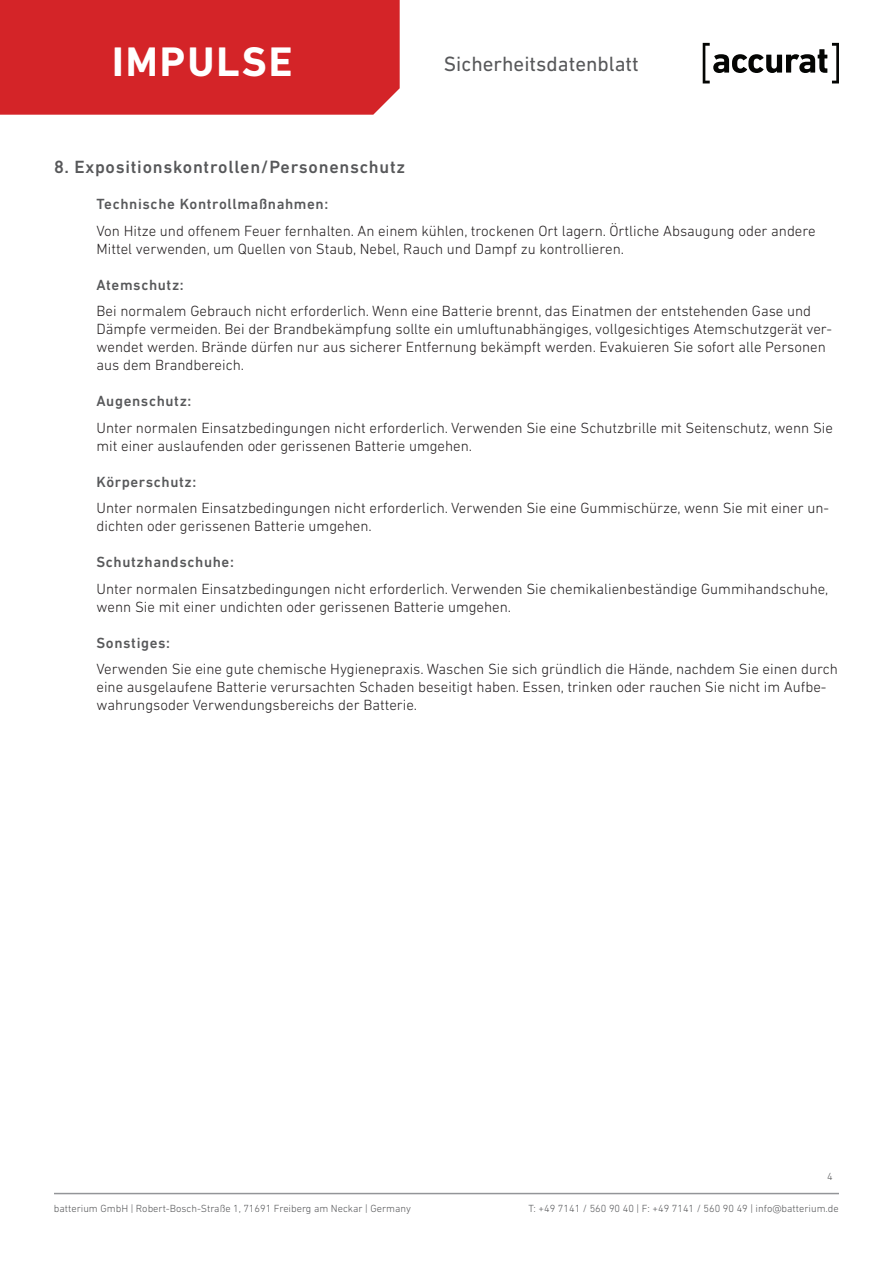
<style>
.page{position:relative;width:893px;height:1263px;background:#fff}
.page>*{position:absolute;margin:0;border:0;box-sizing:border-box;transform-origin:0 0}
.t1{font:700 42px "DIN Next LT Pro";letter-spacing:.05em;color:#fff}
.t2{font:21px "DIN Next LT Pro";color:#57585a}
.t3{font:500 18px "DIN Next LT Pro";letter-spacing:.04em;color:#57585a}
.t4{font:300 15px/18px "DIN Next LT Pro";color:#231f20}
.t5{font:500 15px "DIN Next LT Pro";letter-spacing:.04em;color:#57585a}
.t6{font:300 10.5px "DIN Next LT Pro";color:#57585a}
</style>
<div class="page">
<hr style="left:54px;top:1193px;width:785px;height:1px;background:#939598">
<svg style="left:703px;top:43px;width:136px;height:40px"></svg>
<div style="left:0;top:0;width:400px;height:115px;background:#d42428"></div>
<h1 class="t1" style="left:112px;top:37px;width:182px">IMPULSE</h1>
<h2 class="t2" style="left:444px;top:52px;width:196px">Sicherheitsdatenblatt</h2>
<p class="t3" style="left:54px;top:157px;width:353px">8. Expositionskontrollen/Personenschutz</p>
<p class="t5" style="left:97px;top:195px;width:233px">Technische Kontrollmaßnahmen:</p>
<p class="t4" style="left:97px;top:221px;width:721px">Von Hitze und offenem Feuer fernhalten. An einem kühlen, trockenen Ort lagern. Örtliche Absaugung oder andere<br>Mittel verwenden, um Quellen von Staub, Nebel, Rauch und Dampf zu kontrollieren.</p>
<p class="t5" style="left:97px;top:276px;width:89px">Atemschutz:</p>
<p class="t4" style="left:97px;top:302px;width:737px">Bei normalem Gebrauch nicht erforderlich. Wenn eine Batterie brennt, das Einatmen der entstehenden Gase und Dämpfe vermeiden. Bei der Brandbekämpfung sollte ein umluftunabhängiges, vollgesichtiges Atemschutzgerät ver&shy;wendet werden. Brände dürfen nur aus sicherer Entfernung bekämpft werden. Evakuieren Sie sofort alle Personen aus dem Brandbereich.</p>
<p class="t5" style="left:97px;top:392px;width:96px">Augenschutz:</p>
<p class="t4" style="left:97px;top:418px;width:738px">Unter normalen Einsatzbedingungen nicht erforderlich. Verwenden Sie eine Schutzbrille mit Seitenschutz, wenn Sie mit einer auslaufenden oder gerissenen Batterie umgehen.</p>
<p class="t5" style="left:97px;top:473px;width:101px">Körperschutz:</p>
<p class="t4" style="left:97px;top:499px;width:734px">Unter normalen Einsatzbedingungen nicht erforderlich. Verwenden Sie eine Gummischürze, wenn Sie mit einer un&shy;dichten oder gerissenen Batterie umgehen.</p>
<p class="t5" style="left:97px;top:553px;width:139px">Schutzhandschuhe:</p>
<p class="t4" style="left:97px;top:579px;width:733px">Unter normalen Einsatzbedingungen nicht erforderlich. Verwenden Sie chemikalienbeständige Gummihandschuhe, wenn Sie mit einer undichten oder gerissenen Batterie umgehen.</p>
<p class="t5" style="left:97px;top:634px;width:75px">Sonstiges:</p>
<p class="t4" style="left:97px;top:660px;width:743px">Verwenden Sie eine gute chemische Hygienepraxis. Waschen Sie sich gründlich die Hände, nachdem Sie einen durch eine ausgelaufene Batterie verursachten Schaden beseitigt haben. Essen, trinken oder rauchen Sie nicht im Aufbe&shy;wahrungsoder Verwendungsbereichs der Batterie.</p>
<p class="t6" style="left:827px;top:1170px;width:7px">4</p>
<p class="t6" style="left:54px;top:1202px;width:359px">batterium GmbH | Robert-Bosch-Straße 1, 71691 Freiberg am Neckar | Germany</p>
<p class="t6" style="left:528px;top:1202px;width:312px">T: +49 7141 / 560 90 40 | F: +49 7141 / 560 90 49 | info@batterium.de</p>
</div>
